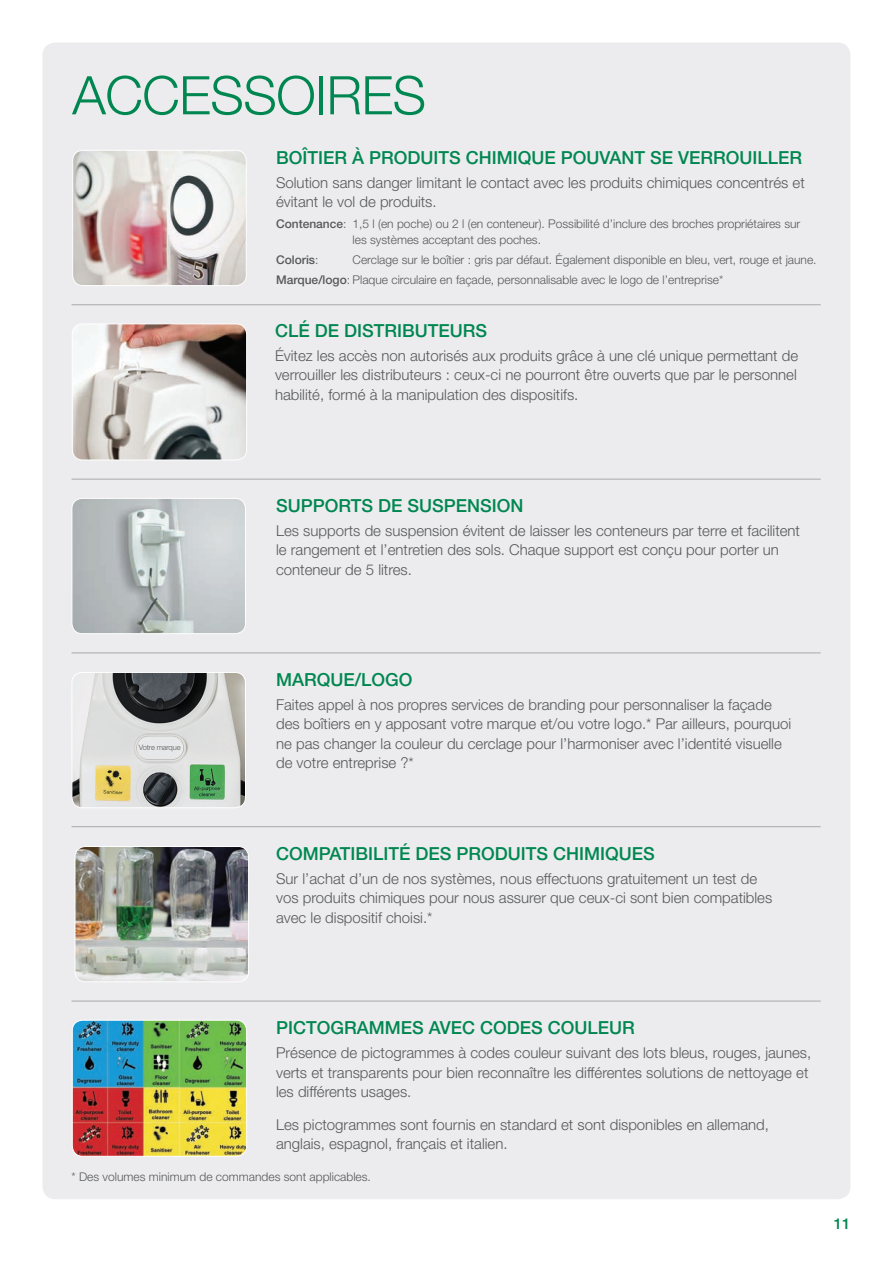
<style>
.page{position:relative;width:893px;height:1263px;background:#fff}
.page>*{position:absolute;margin:0;border:0;box-sizing:border-box;transform-origin:0 0}
.Stand_First{font:300 53.25px "Helvetica Neue";letter-spacing:-.01em;color:#008751}
.Product_Titles{font:500 18px "Helvetica Neue";color:#008751}
.Product_Titles-2{font:300 15px/19.5px "Helvetica Neue";color:#57585a}
.Stand_First-2{font:500 15px "Helvetica Neue";color:#008751}
.Product_Titles-3{font:300 12px/16.5px "Helvetica Neue";color:#57585a}
.Product_Titles-4{font:500 12px "Helvetica Neue";color:#57585a}
.Product_Titles-5{font:300 7.5px "Helvetica Neue";letter-spacing:-.02em;color:#57585a}
.s1{font-weight:500}
.s2{font-weight:300}
</style>
<div class="page">
<div style="left:43px;top:43px;width:807px;height:1156px;background:#ececee;border-radius:13px"></div>
<img style="left:74px;top:152px;width:171px;height:132px">
<div style="left:72px;top:150px;width:175px;height:136px;border:1px solid #fff;border-radius:10px"></div>
<img style="left:74px;top:325px;width:171px;height:135px">
<div style="left:72px;top:323px;width:175px;height:137px;border:1px solid #fff;border-radius:10px"></div>
<img style="left:72px;top:500px;width:172px;height:132px">
<div style="left:72px;top:498px;width:174px;height:136px;border:1px solid #fff;border-radius:10px"></div>
<img style="left:75px;top:848px;width:172px;height:134px">
<div style="left:75px;top:846px;width:174px;height:136px;border:1px solid #fff;border-radius:10px"></div>
<img style="left:74px;top:1022px;width:171px;height:133px">
<div style="left:72px;top:1020px;width:175px;height:137px;border:1px solid #fff;border-radius:10px"></div>
<img style="left:72px;top:674px;width:172px;height:133px">
<div style="left:72px;top:672px;width:174px;height:136px;border:1px solid #fff;border-radius:10px"></div>
<hr style="left:72px;top:304px;width:749px;height:1px;background:#a8a9ad">
<hr style="left:72px;top:479px;width:749px;height:1px;background:#a8a9ad">
<hr style="left:72px;top:652px;width:749px;height:1px;background:#a8a9ad">
<hr style="left:72px;top:826px;width:749px;height:1px;background:#a8a9ad">
<hr style="left:72px;top:1001px;width:749px;height:1px;background:#a8a9ad">
<p class="Stand_First" style="left:72px;top:63px;width:355px">ACCESSOIRES</p>
<p class="Product_Titles" style="left:276px;top:147px;width:528px">BOÎTIER À PRODUITS CHIMIQUE POUVANT SE VERROUILLER</p>
<p class="Product_Titles-2" style="left:276px;top:172px;width:530px">Solution sans danger limitant le contact avec les produits chimiques concentrés et évitant le vol de produits.</p>
<p class="Product_Titles-3" style="left:353px;top:215px;width:449px;text-indent:-76px"><span class="s1">Contenance</span>: 1,5 l (en poche) ou 2 l (en conteneur). Possibilité d’inclure des broches propriétaires sur les systèmes acceptant des poches.</p>
<p class="Product_Titles-4" style="left:276px;top:253px;width:44px">Coloris<span class="s2">:</span></p>
<p class="Product_Titles-3" style="left:353px;top:251px;width:465px">Cerclage sur le boîtier : gris par défaut. Également disponible en bleu, vert, rouge et jaune.</p>
<p class="Product_Titles-3" style="left:276px;top:271px;width:449px"><span class="s1">Marque/logo</span>: Plaque circulaire en façade, personnalisable avec le logo de l’entreprise*</p>
<p class="Product_Titles" style="left:275px;top:320px;width:214px">CLÉ DE DISTRIBUTEURS</p>
<p class="Product_Titles-2" style="left:275px;top:346px;width:525px;text-align:justify">Évitez les accès non autorisés aux produits grâce à une clé unique permettant de verrouiller les distributeurs : ceux-ci ne pourront être ouverts que par le personnel habilité, formé à la manipulation des dispositifs.</p>
<p class="Product_Titles" style="left:276px;top:495px;width:249px">SUPPORTS DE SUSPENSION</p>
<p class="Product_Titles-2" style="left:276px;top:520px;width:525px">Les supports de suspension évitent de laisser les conteneurs par terre et facilitent le rangement et l’entretien des sols. Chaque support est conçu pour porter un conteneur de 5 litres.</p>
<p class="Product_Titles-5" style="left:139px;top:743px;width:43px">Votre marque</p>
<p class="Product_Titles" style="left:276px;top:669px;width:138px">MARQUE/LOGO</p>
<p class="Product_Titles-2" style="left:276px;top:694px;width:517px">Faites appel à nos propres services de branding pour personnaliser la façade des boîtiers en y apposant votre marque et/ou votre logo.* Par ailleurs, pourquoi ne pas changer la couleur du cerclage pour l’harmoniser avec l’identité visuelle de votre entreprise ?*</p>
<p class="Product_Titles" style="left:276px;top:843px;width:380px">COMPATIBILITÉ DES PRODUITS CHIMIQUES</p>
<p class="Product_Titles-2" style="left:276px;top:868px;width:498px">Sur l’achat d’un de nos systèmes, nous effectuons gratuitement un test de vos produits chimiques pour nous assurer que ceux-ci sont bien compatibles avec le dispositif choisi.*</p>
<p class="Product_Titles" style="left:276px;top:1017px;width:360px">PICTOGRAMMES AVEC CODES COULEUR</p>
<p class="Product_Titles-2" style="left:276px;top:1043px;width:537px">Présence de pictogrammes à codes couleur suivant des lots bleus, rouges, jaunes, verts et transparents pour bien reconnaître les différentes solutions de nettoyage et les différents usages.</p>
<p class="Product_Titles-2" style="left:276px;top:1114px;width:494px">Les pictogrammes sont fournis en standard et sont disponibles en allemand, anglais, espagnol, français et italien.</p>
<p class="Product_Titles-3" style="left:72px;top:1168px;width:301px">* Des volumes minimum de commandes sont applicables.</p>
<p class="Stand_First-2" style="left:834px;top:1215px;width:18px">11</p>
</div>
